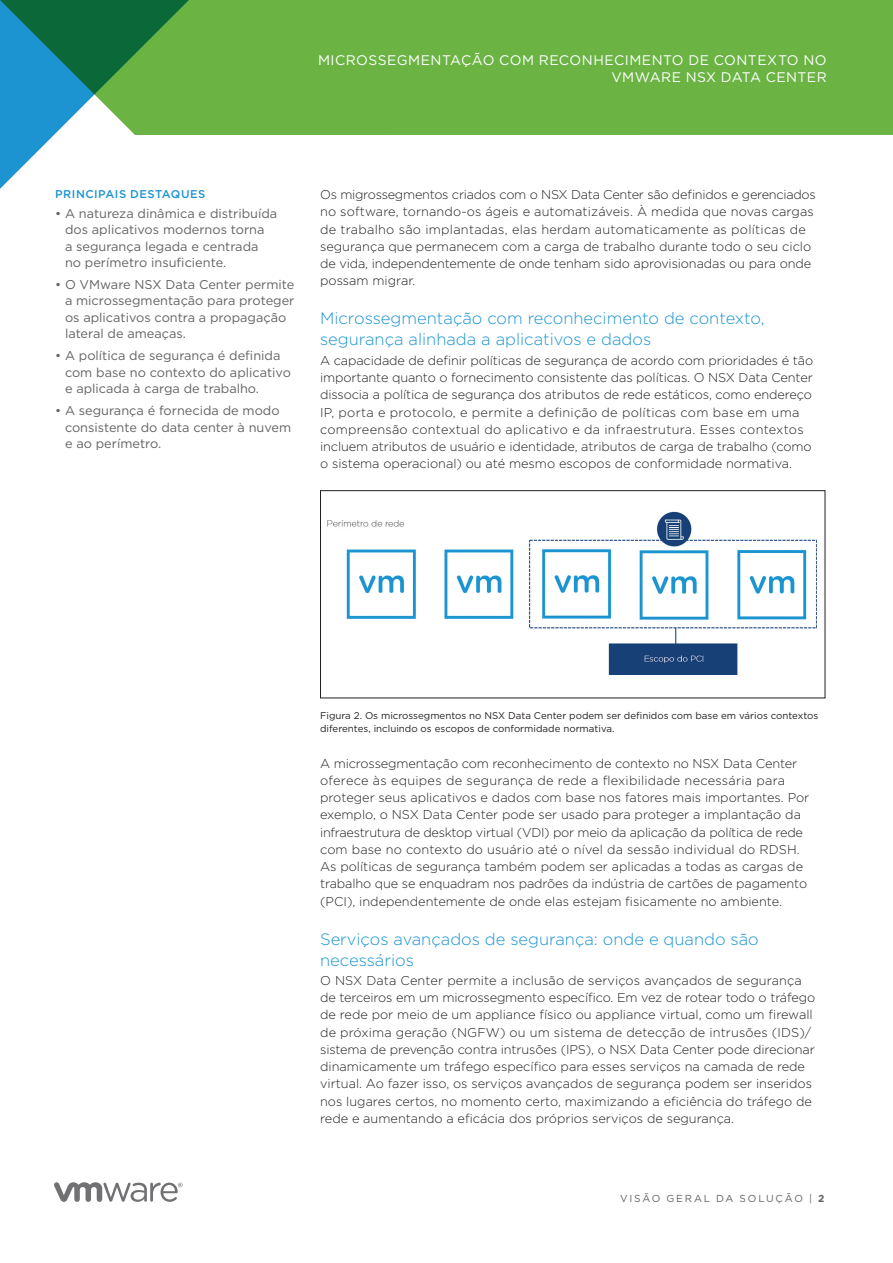
<style>
.page{position:relative;width:893px;height:1263px;background:#fff}
.page>*{position:absolute;margin:0;border:0;box-sizing:border-box;transform-origin:0 0}
._4a__SUBHEAD-1{font:300 16.5px/21px "Gotham";color:#1c94d2}
.FOLIO-WHITE_TITLE{font:13.8px/17.2px "Gotham";letter-spacing:.03em;color:#fff;text-align:right}
._3a__BODY_TEXT{font:300 12.75px/17.2px "Gotham";color:#231f20}
.t1{font:12.75px/16.5px "Gotham";color:#636265}
._5a_SIDEBAR-HEAD{font:500 11.25px "Gotham";letter-spacing:.045em;color:#1c94d2}
.FOLIO-BOTTOM-GRAY{font:10.2px "Gotham";letter-spacing:.175em;color:#636265}
._7a__CAPTION_BODY{font:9.75px/12.8px "Gotham";color:#231f20}
.s1{font-weight:700}
</style>
<div class="page">
<svg style="left:54px;top:1182px;width:129px;height:20px"></svg>
<div style="left:202px;top:0;width:691px;height:135px;background:#6bb444"></div>
<svg style="left:0;top:0;width:202px;height:189px"></svg>
<img style="left:327px;top:511px;width:489px;height:163px">
<div style="left:320px;top:490px;width:505px;height:208px;border:1px solid #231f20"></div>
<p class="FOLIO-WHITE_TITLE" style="left:318px;top:51px;width:510px">MICROSSEGMENTAÇÃO COM RECONHECIMENTO DE CONTEXTO NO<br>VMWARE NSX DATA CENTER</p>
<p class="_5a_SIDEBAR-HEAD" style="left:55px;top:187px;width:152px">PRINCIPAIS DESTAQUES</p>
<p class="t1" style="left:65px;top:204px;width:214px;text-indent:-10px">• A natureza dinâmica e distribuída dos aplicativos modernos torna<br>a segurança legada e centrada no perímetro insuficiente.</p>
<p class="t1" style="left:65px;top:276px;width:231px;text-indent:-10px">• O VMware NSX Data Center permite a microssegmentação para proteger os aplicativos contra a propagação lateral de ameaças.</p>
<p class="t1" style="left:65px;top:347px;width:227px;text-indent:-10px">• A política de segurança é definida com base no contexto do aplicativo e aplicada à carga de trabalho.</p>
<p class="t1" style="left:65px;top:402px;width:228px;text-indent:-10px">• A segurança é fornecida de modo consistente do data center à nuvem e ao perímetro.</p>
<p class="_3a__BODY_TEXT" style="left:320px;top:186px;width:497px">Os migrossegmentos criados com o NSX Data Center são definidos e gerenciados no software, tornando-os ágeis e automatizáveis. À medida que novas cargas de trabalho são implantadas, elas herdam automaticamente as políticas de segurança que permanecem com a carga de trabalho durante todo o seu ciclo de vida, independentemente de onde tenham sido aprovisionadas ou para onde possam migrar.</p>
<p class="_4a__SUBHEAD-1" style="left:320px;top:308px;width:446px">Microssegmentação com reconhecimento de contexto, segurança alinhada a aplicativos e dados</p>
<p class="_3a__BODY_TEXT" style="left:320px;top:351px;width:495px">A capacidade de definir políticas de segurança de acordo com prioridades é tão importante quanto o fornecimento consistente das políticas. O NSX Data Center dissocia a política de segurança dos atributos de rede estáticos, como endereço IP, porta e protocolo, e permite a definição de políticas com base em uma compreensão contextual do aplicativo e da infraestrutura. Esses contextos incluem atributos de usuário e identidade, atributos de carga de trabalho (como o sistema operacional) ou até mesmo escopos de conformidade normativa.</p>
<p class="_7a__CAPTION_BODY" style="left:320px;top:709px;width:500px">Figura 2. Os microssegmentos no NSX Data Center podem ser definidos com base em vários contextos diferentes, incluindo os escopos de conformidade normativa.</p>
<p class="_3a__BODY_TEXT" style="left:320px;top:754px;width:491px">A microssegmentação com reconhecimento de contexto no NSX Data Center oferece às equipes de segurança de rede a flexibilidade necessária para proteger seus aplicativos e dados com base nos fatores mais importantes. Por exemplo, o NSX Data Center pode ser usado para proteger a implantação da infraestrutura de desktop virtual (VDI) por meio da aplicação da política de rede com base no contexto do usuário até o nível da sessão individual do RDSH.<br>As políticas de segurança também podem ser aplicadas a todas as cargas de trabalho que se enquadram nos padrões da indústria de cartões de pagamento (PCI), independentemente de onde elas estejam fisicamente no ambiente.</p>
<p class="_4a__SUBHEAD-1" style="left:320px;top:928px;width:440px">Serviços avançados de segurança: onde e quando são necessários</p>
<p class="_3a__BODY_TEXT" style="left:320px;top:971px;width:497px">O NSX Data Center permite a inclusão de serviços avançados de segurança de terceiros em um microssegmento específico. Em vez de rotear todo o tráfego de rede por meio de um appliance físico ou appliance virtual, como um firewall de próxima geração (NGFW) ou um sistema de detecção de intrusões (IDS)/ sistema de prevenção contra intrusões (IPS), o NSX Data Center pode direcionar dinamicamente um tráfego específico para esses serviços na camada de rede virtual. Ao fazer isso, os serviços avançados de segurança podem ser inseridos nos lugares certos, no momento certo, maximizando a eficiência do tráfego de rede e aumentando a eficácia dos próprios serviços de segurança.</p>
<p class="FOLIO-BOTTOM-GRAY" style="left:620px;top:1191px;width:206px">VISÃO GERAL DA SOLUÇÃO | <span class="s1">2</span></p>
</div>
